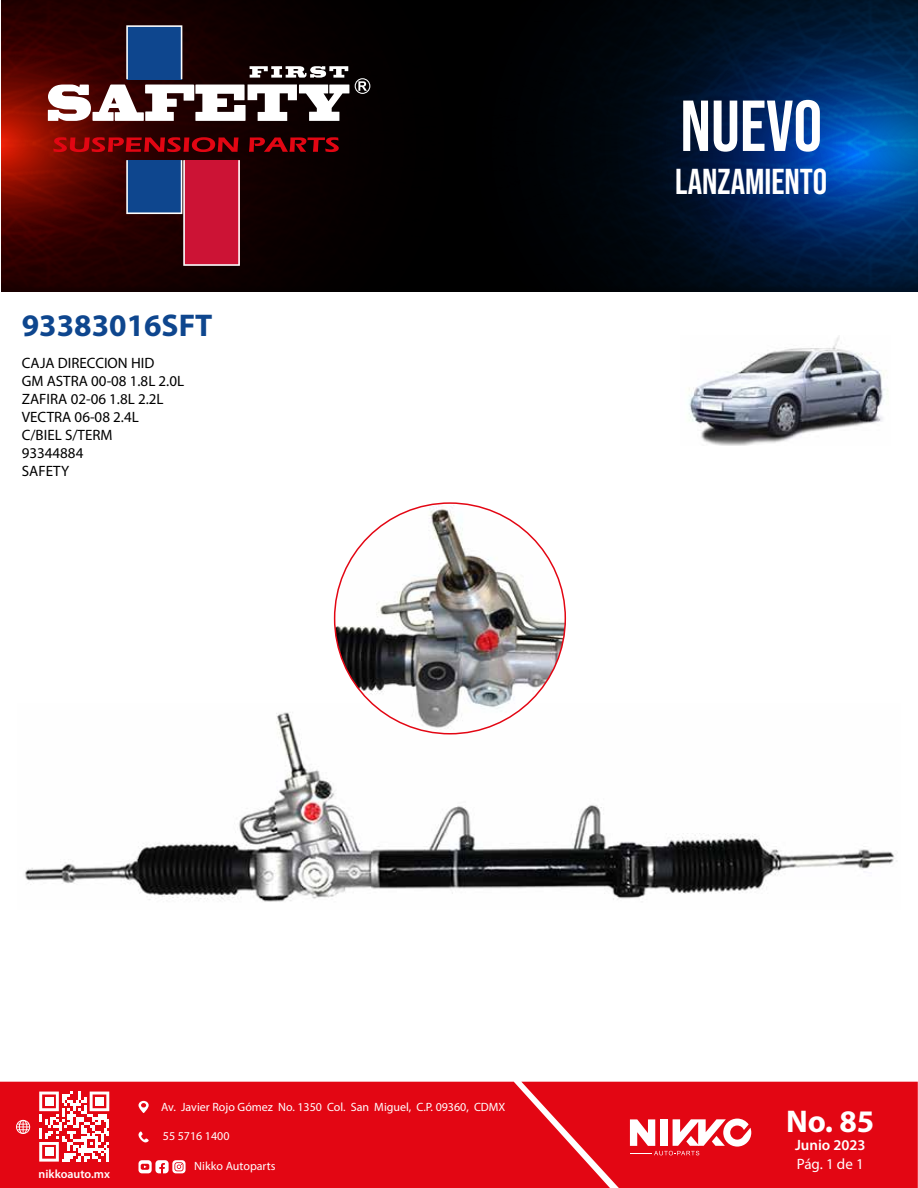
<style>
.page{position:relative;width:918px;height:1188px;background:#fff}
.page>*{position:absolute;margin:0;border:0;box-sizing:border-box;transform-origin:0 0}
.t1{font:72px "Bebas Neue";color:#fff}
.t2{font:36px "Bebas Neue";color:#fff}
.t3{font:700 31.5px "Myriad Pro";color:#0e468e}
.t4{font:700 31.5px "Myriad Pro";color:#fff}
.t5{font:15px/18px "Myriad Pro";color:#000}
.t6{font:600 15px "Myriad Pro";color:#fff}
.t7{font:15px "Myriad Pro";color:#fff}
.t8{font:12px "Myriad Pro";color:#fff}
.t9{font:600 12px "Myriad Pro";color:#fff}
</style>
<div class="page">
<img style="left:208px;top:0;width:344px;height:291px">
<svg style="left:1px;top:0;width:207px;height:291px;background:#450300"></svg>
<svg style="left:552px;top:0;width:366px;height:291px;background:#001b3e"></svg>
<div style="left:0;top:1082px;width:521px;height:106px;background:#e30613"></div>
<svg style="left:39px;top:1092px;width:70px;height:70px"></svg>
<div style="left:45px;top:1097px;width:8px;height:9px;background:#fff"></div>
<div style="left:95px;top:1097px;width:9px;height:9px;background:#fff"></div>
<div style="left:45px;top:1148px;width:8px;height:8px;background:#fff"></div>
<svg style="left:16px;top:1120px;width:14px;height:14px"></svg>
<svg style="left:139px;top:1101px;width:10px;height:12px"></svg>
<svg style="left:139px;top:1131px;width:10px;height:12px"></svg>
<svg style="left:139px;top:1160px;width:47px;height:13px"></svg>
<svg style="left:521px;top:1082px;width:397px;height:106px;background:#e41723"></svg>
<img style="left:25px;top:712px;width:872px;height:190px">
<img style="left:335px;top:505px;width:230px;height:227px">
<img style="left:689px;top:336px;width:199px;height:109px">
<svg style="left:53px;top:137px;width:186px;height:15px;background:#8d0409"></svg>
<svg style="left:249px;top:137px;width:90px;height:15px"></svg>
<svg style="left:126px;top:160px;width:114px;height:106px;background:#762445"></svg>
<svg style="left:355px;top:78px;width:15px;height:16px"></svg>
<svg style="left:48px;top:25px;width:301px;height:96px"></svg>
<h3 class="t3" style="left:22px;top:304px;width:192px">93383016SFT</h3>
<p class="t5" style="left:22px;top:354px;width:164px">CAJA DIRECCION HID<br>GM ASTRA 00-08 1.8L 2.0L<br>ZAFIRA 02-06 1.8L 2.2L<br>VECTRA 06-08 2.4L<br>C/BIEL S/TERM<br>93344884<br>SAFETY</p>
<h1 class="t1" style="left:680px;top:85px;width:143px">NUEVO</h1>
<h2 class="t2" style="left:675px;top:161px;width:153px">LANZAMIENTO</h2>
<p class="t9" style="left:39px;top:1167px;width:73px">nikkoauto.mx</p>
<p class="t8" style="left:161px;top:1099px;width:346px">Av. Javier Rojo Gómez No. 1350 Col. San Miguel, C.P. 09360, CDMX</p>
<p class="t8" style="left:163px;top:1129px;width:68px">55 5716 1400</p>
<p class="t8" style="left:194px;top:1159px;width:83px">Nikko Autoparts</p>
<h3 class="t4" style="left:786px;top:1101px;width:90px">No. 85</h3>
<p class="t6" style="left:795px;top:1135px;width:72px">Junio 2023</p>
<p class="t7" style="left:797px;top:1155px;width:68px">Pág. 1 de 1</p>
</div>
